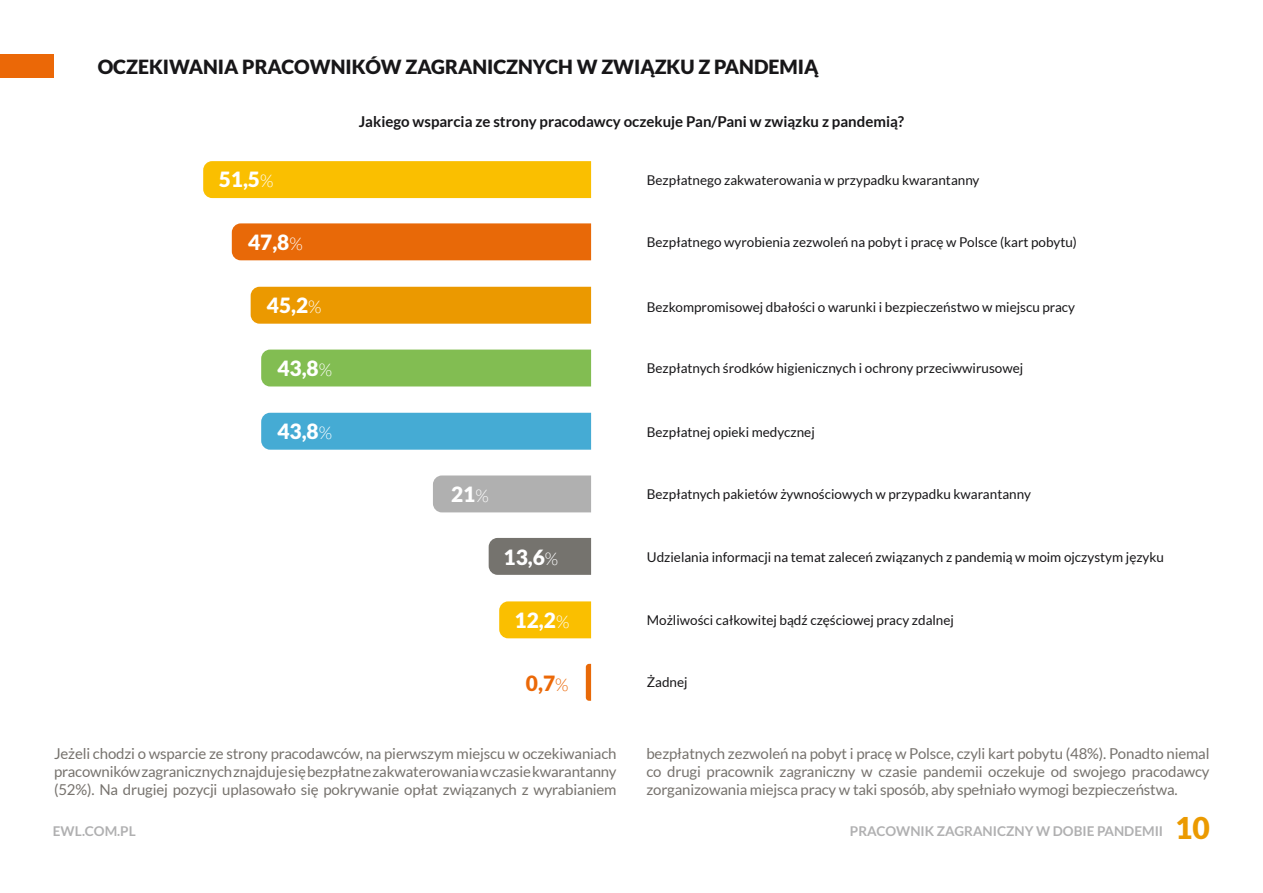
<style>
.page{position:relative;width:1263px;height:893px;background:#fff}
.page>*{position:absolute;margin:0;border:0;box-sizing:border-box;transform-origin:0 0}
.t1{font:900 30px "Lato";color:#eb9a00}
.t2{font:900 21px "Lato";color:#fff}
.t3{font:900 21px "Lato";color:#eb6807}
.t4{font:900 19.5px "Lato";color:#171618}
.t5{font:15px/18px "Lato";letter-spacing:-.01em;color:#76726d;text-align:justify}
.t6{font:700 15px "Lato";color:#171618}
.t7{font:13.5px "Lato";color:#171618}
.t8{font:700 13.5px "Lato";color:#b0b0b1}
.s1{font-weight:300;font-size:17.4px}
</style>
<div class="page">
<div style="left:0;top:54px;width:54px;height:24px;background:#eb6807"></div>
<div style="left:203px;top:161px;width:388px;height:37px;background:#fabf00"></div>
<div style="left:232px;top:223px;width:359px;height:37px;background:#e86908"></div>
<div style="left:251px;top:287px;width:340px;height:37px;background:#eb9900"></div>
<div style="left:261px;top:350px;width:330px;height:36px;background:#82bd52"></div>
<div style="left:261px;top:413px;width:330px;height:37px;background:#45abd4"></div>
<div style="left:433px;top:475px;width:158px;height:37px;background:#b0b0b0"></div>
<div style="left:489px;top:538px;width:102px;height:37px;background:#75736e"></div>
<div style="left:499px;top:601px;width:92px;height:37px;background:#fabf00"></div>
<svg style="left:586px;top:664px;width:5px;height:37px"></svg>
<h3 class="t4" style="left:98px;top:55px;width:722px">OCZEKIWANIA PRACOWNIKÓW ZAGRANICZNYCH W ZWIĄZKU Z PANDEMIĄ</h3>
<p class="t6" style="left:359px;top:113px;width:547px">Jakiego wsparcia ze strony pracodawcy oczekuje Pan/Pani w związku z pandemią?</p>
<h2 class="t2" style="left:219px;top:167px;width:56px">51,5<span class="s1">%</span></h2>
<p class="t7" style="left:647px;top:173px;width:334px">Bezpłatnego zakwaterowania w przypadku kwarantanny</p>
<h2 class="t2" style="left:248px;top:230px;width:56px">47,8<span class="s1">%</span></h2>
<p class="t7" style="left:647px;top:235px;width:432px">Bezpłatnego wyrobienia zezwoleń na pobyt i pracę w Polsce (kart pobytu)</p>
<h2 class="t2" style="left:267px;top:293px;width:56px">45,2<span class="s1">%</span></h2>
<p class="t7" style="left:647px;top:299px;width:430px">Bezkompromisowej dbałości o warunki i bezpieczeństwo w miejscu pracy</p>
<h2 class="t2" style="left:277px;top:356px;width:56px">43,8<span class="s1">%</span></h2>
<p class="t7" style="left:647px;top:361px;width:378px">Bezpłatnych środków higienicznych i ochrony przeciwwirusowej</p>
<h2 class="t2" style="left:277px;top:419px;width:56px">43,8<span class="s1">%</span></h2>
<p class="t7" style="left:647px;top:424px;width:169px">Bezpłatnej opieki medycznej</p>
<h2 class="t2" style="left:451px;top:482px;width:39px">21<span class="s1">%</span></h2>
<p class="t7" style="left:647px;top:487px;width:386px">Bezpłatnych pakietów żywnościowych w przypadku kwarantanny</p>
<h2 class="t2" style="left:503px;top:545px;width:56px">13,6<span class="s1">%</span></h2>
<p class="t7" style="left:647px;top:549px;width:519px">Udzielania informacji na temat zaleceń związanych z pandemią w moim ojczystym języku</p>
<h2 class="t2" style="left:515px;top:608px;width:56px">12,2<span class="s1">%</span></h2>
<p class="t7" style="left:647px;top:613px;width:309px">Możliwości całkowitej bądź częściowej pracy zdalnej</p>
<h2 class="t3" style="left:526px;top:671px;width:44px">0,7<span class="s1">%</span></h2>
<p class="t7" style="left:647px;top:674px;width:42px">Żadnej</p>
<p class="t5" style="left:54px;top:744px;width:564px">Jeżeli chodzi o wsparcie ze strony pracodawców, na pierwszym miejscu w oczekiwaniach pracowników zagranicznych znajduje się bezpłatne zakwaterowania w czasie kwarantanny (52%). Na drugiej pozycji uplasowało się pokrywanie opłat związanych z wyrabianiem</p>
<p class="t5" style="left:646px;top:744px;width:565px">bezpłatnych zezwoleń na pobyt i pracę w Polsce, czyli kart pobytu (48%). Ponadto niemal co drugi pracownik zagraniczny w czasie pandemii oczekuje od swojego pracodawcy zorganizowania miejsca pracy w taki sposób, aby spełniało wymogi bezpieczeństwa.</p>
<p class="t8" style="left:53px;top:823px;width:84px">EWL.COM.PL</p>
<p class="t8" style="left:850px;top:823px;width:315px">PRACOWNIK ZAGRANICZNY W DOBIE PANDEMII</p>
<h1 class="t1" style="left:1175px;top:810px;width:36px">10</h1>
</div>
